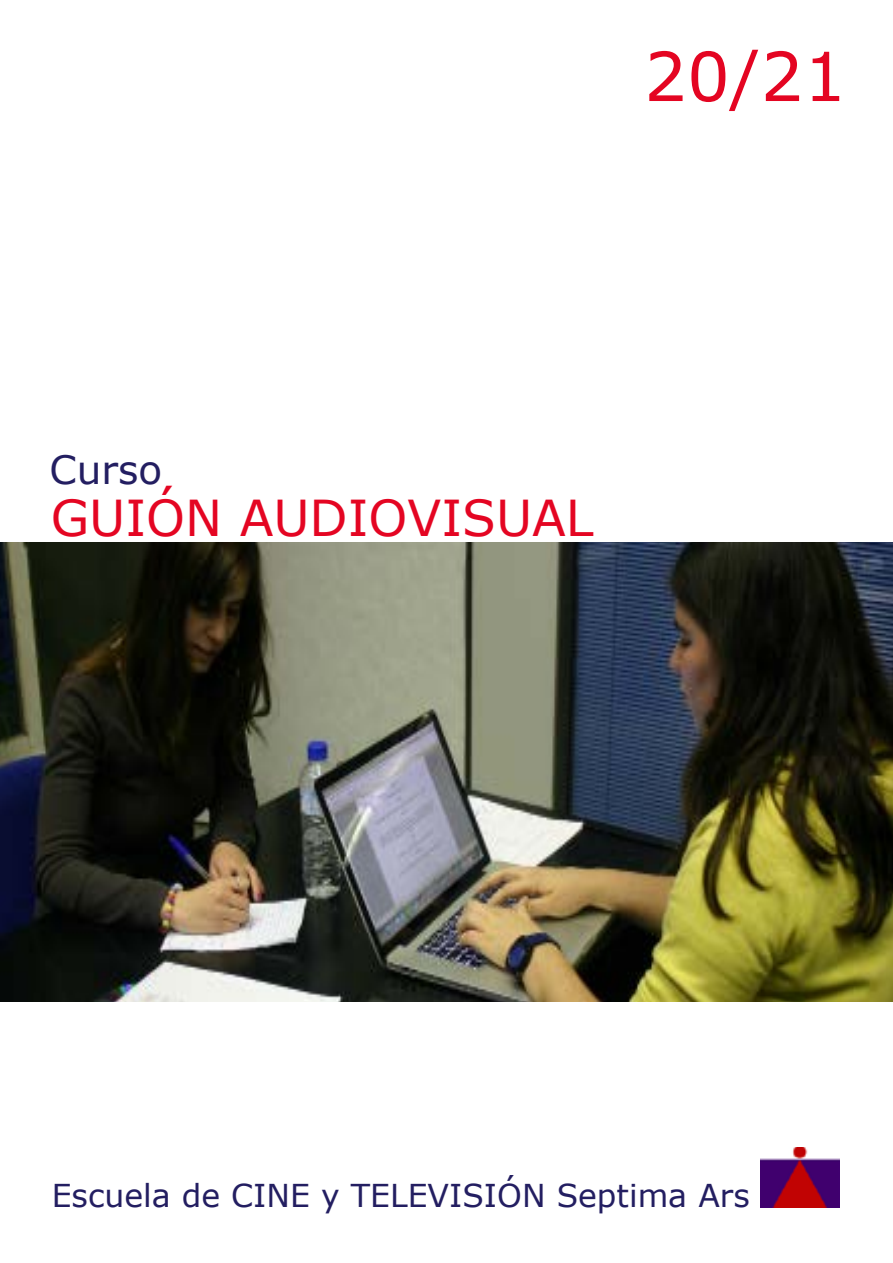
<style>
.page{position:relative;width:893px;height:1263px;background:#fff}
.page>*{position:absolute;margin:0;border:0;box-sizing:border-box;transform-origin:0 0}
.t1{font:67.5px "Verdana";color:#e40522}
.t2{font:49.5px "Verdana";color:#e40522}
.t3{font:39px "Verdana";color:#231e61}
.t4{font:31.5px "Verdana";color:#231e61}
</style>
<div class="page">
<img style="left:761px;top:1147px;width:79px;height:60px">
<img style="left:0;top:543px;width:893px;height:458px">
<h1 class="t1" style="left:644px;top:30px;width:204px">20/21</h1>
<p class="t3" style="left:50px;top:443px;width:114px">Curso</p>
<h2 class="t2" style="left:51px;top:484px;width:544px">GUIÓN AUDIOVISUAL</h2>
<p class="t4" style="left:52px;top:1174px;width:700px">Escuela de CINE y TELEVISIÓN Septima Ars</p>
</div>
